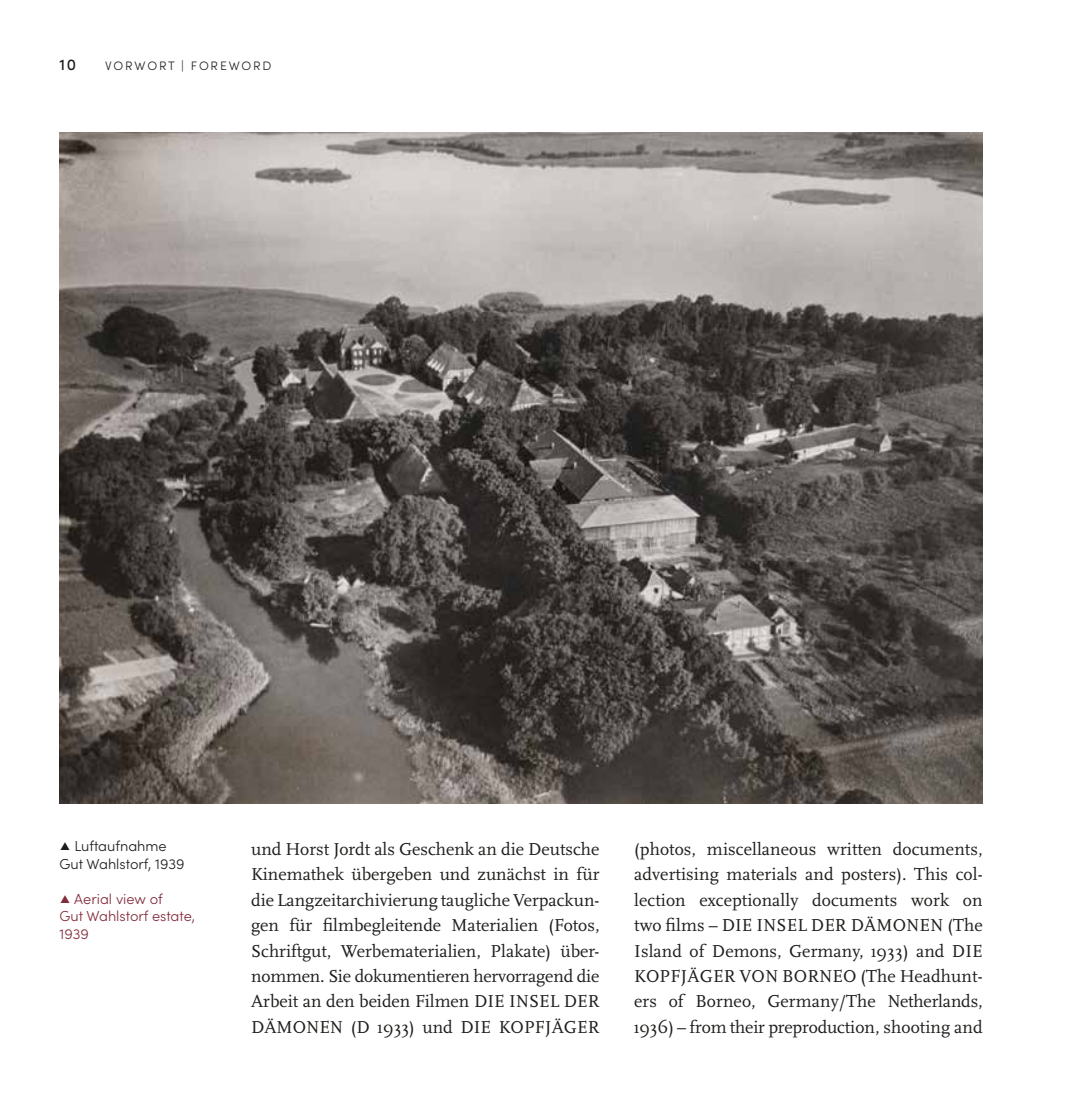
<style>
.page{position:relative;width:1067px;height:1117px;background:#fff}
.page>*{position:absolute;margin:0;border:0;box-sizing:border-box;transform-origin:0 0}
.t1{font:18.03px/25.4px "Scala Pro";color:#1d1d1b;text-align:justify}
.t2{font:500 15.75px "Sofia Pro";color:#1d1d1b}
.t3{font:300 14.53px/17.5px "Sofia Pro";color:#822a3a}
.t4{font:300 14.53px/17.5px "Sofia Pro";color:#1d1d1b}
.t5{font:300 12.25px "Sofia Pro";letter-spacing:.15em;color:#1d1d1b}
.s1{font-weight:500}
</style>
<div class="page">
<img style="left:60px;top:133px;width:922px;height:670px">
<p class="t2" style="left:60px;top:53px;width:18px">10</p>
<p class="t5" style="left:105px;top:57px;width:168px">VORWORT | FOREWORD</p>
<p class="t4" style="left:60px;top:836px;width:126px"><span class="s1">▲</span> Luftaufnahme<br>Gut Wahlstorf, 1939</p>
<p class="t3" style="left:60px;top:888px;width:137px">▲ Aerial view of<br>Gut Wahlstorf estate,<br>1939</p>
<p class="t1" style="left:251px;top:836px;width:350px">und Horst Jordt als Geschenk an die Deutsche Kinemathek übergeben und zunächst in für die Langzeitarchivierung taugliche Verpackun&shy;gen für filmbegleitende Materialien (Fotos, Schriftgut, Werbematerialien, Plakate) über&shy;nommen. Sie dokumentieren hervorragend die Arbeit an den beiden Filmen DIE INSEL DER DÄMONEN (D 1933) und DIE KOPFJÄGER</p>
<p class="t1" style="left:634px;top:836px;width:350px">(photos, miscellaneous written documents, advertising materials and posters). This col&shy;lection exceptionally documents work on two films – DIE INSEL DER DÄMONEN (The Island of Demons, Germany, 1933) and DIE KOPFJÄGER VON BORNEO (The Headhunt&shy;ers of Borneo, Germany/The Netherlands, 1936) – from their preproduction, shooting and</p>
</div>
